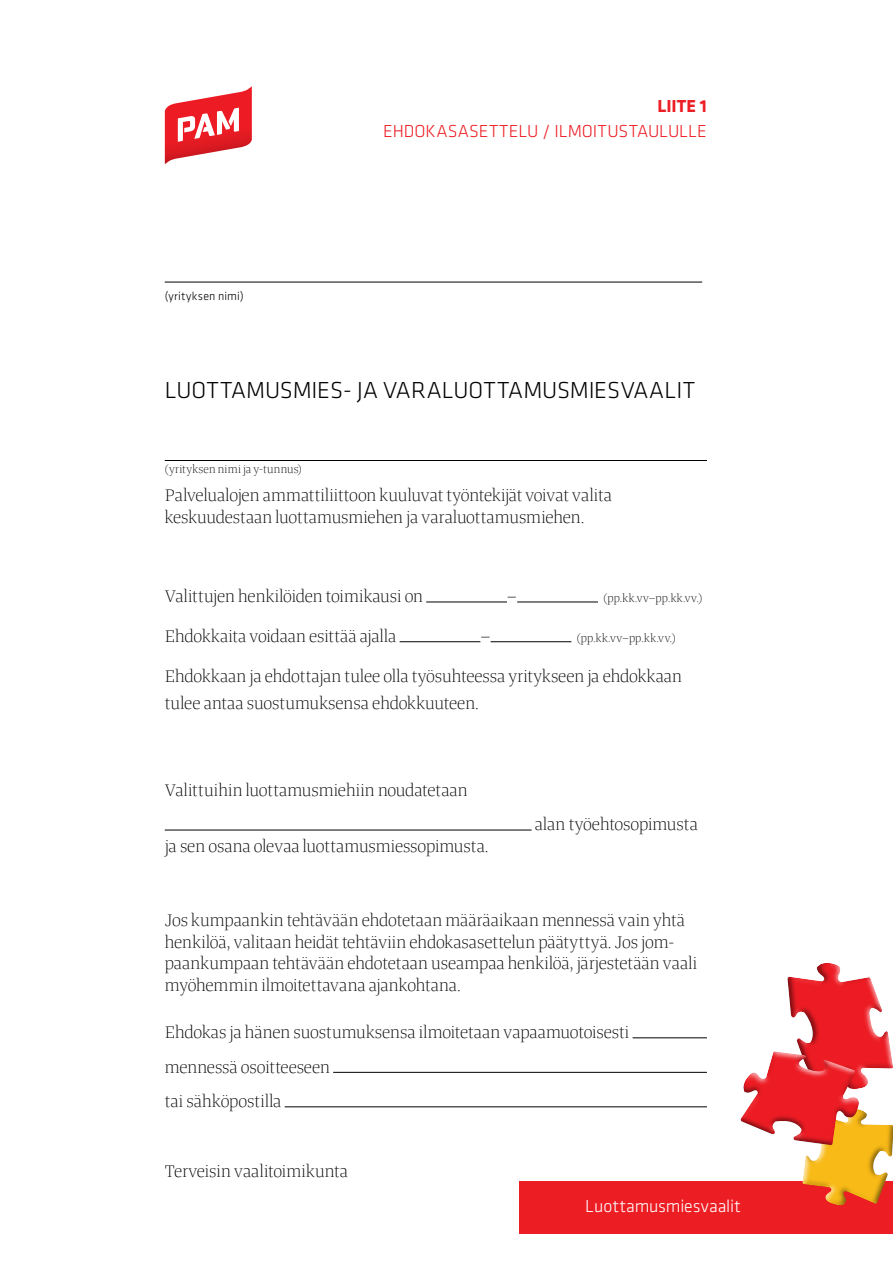
<style>
.page{position:relative;width:893px;height:1263px;background:#fff}
.page>*{position:absolute;margin:0;border:0;box-sizing:border-box;transform-origin:0 0}
.väliotsikot{font:300 24px "Klavika";letter-spacing:-.005em;color:#000}
.Liitteen_leipis{font:500 18px/21.6px "Tanger Serif";letter-spacing:-.005em;color:#000}
.Liitteet{font:300 18px "Klavika";letter-spacing:-.005em;color:#ed1d24}
.t1{font:300 18px "Klavika";letter-spacing:-.01em;color:#fff}
.Liitteet-2{font:700 18px "Klavika";letter-spacing:.005em;color:#ed1d24}
.Liitteen_leipis-2{font:500 12px "Tanger Serif";letter-spacing:.025em;color:#000}
.väliotsikot-2{font:300 12px "Klavika";letter-spacing:.02em;color:#000}
</style>
<div class="page">
<div style="left:519px;top:1181px;width:374px;height:52px;background:#ed1d24"></div>
<svg style="left:165px;top:86px;width:87px;height:78px"></svg>
<hr style="left:165px;top:282px;width:537px;height:1px;background:#000">
<hr style="left:165px;top:460px;width:542px;height:1px;background:#000">
<hr style="left:426px;top:602px;width:81px;height:1px;background:#000">
<hr style="left:517px;top:602px;width:81px;height:1px;background:#000">
<hr style="left:400px;top:641px;width:80px;height:1px;background:#000">
<hr style="left:491px;top:641px;width:80px;height:1px;background:#000">
<hr style="left:165px;top:830px;width:366px;height:1px;background:#000">
<hr style="left:633px;top:1037px;width:74px;height:1px;background:#000">
<hr style="left:333px;top:1072px;width:374px;height:1px;background:#000">
<hr style="left:285px;top:1106px;width:422px;height:1px;background:#000">
<svg style="left:787px;top:963px;width:106px;height:243px"></svg>
<div style="left:735px;top:1043px;width:132px;height:98px;background:#fff;opacity:.75"></div>
<div style="left:733px;top:1050px;width:131px;height:98px;background:#4d4d4f;opacity:.75"></div>
<p class="väliotsikot-2" style="left:165px;top:288px;width:80px">(yrityksen nimi)</p>
<p class="Liitteet-2" style="left:657px;top:92px;width:51px">LIITE 1</p>
<p class="Liitteet" style="left:383px;top:121px;width:325px">EHDOKASASETTELU / ILMOITUSTAULULLE</p>
<p class="väliotsikot" style="left:165px;top:376px;width:532px">LUOTTAMUSMIES- JA VARALUOTTAMUSMIESVAALIT</p>
<p class="Liitteen_leipis-2" style="left:165px;top:461px;width:139px">(yrityksen nimi ja y-tunnus)</p>
<p class="Liitteen_leipis" style="left:165px;top:483px;width:449px">Palvelualojen ammattiliittoon kuuluvat työntekijät voivat valita keskuudestaan luottamusmiehen ja varaluottamusmiehen.</p>
<p class="Liitteen_leipis" style="left:165px;top:585px;width:260px">Valittujen henkilöiden toimikausi on</p>
<p class="Liitteen_leipis" style="left:507px;top:585px;width:12px">–</p>
<p class="Liitteen_leipis-2" style="left:603px;top:590px;width:100px">(pp.kk.vv–pp.kk.vv.)</p>
<p class="Liitteen_leipis" style="left:165px;top:624px;width:233px">Ehdokkaita voidaan esittää ajalla</p>
<p class="Liitteen_leipis" style="left:480px;top:624px;width:12px">–</p>
<p class="Liitteen_leipis-2" style="left:577px;top:630px;width:100px">(pp.kk.vv–pp.kk.vv.)</p>
<p class="Liitteen_leipis" style="left:165px;top:661px;width:519px;line-height:27px">Ehdokkaan ja ehdottajan tulee olla työsuhteessa yritykseen ja ehdokkaan tulee antaa suostumuksensa ehdokkuuteen.</p>
<p class="Liitteen_leipis" style="left:165px;top:778px;width:304px">Valittuihin luottamusmiehiin noudatetaan</p>
<p class="Liitteen_leipis" style="left:165px;top:834px;width:325px">ja sen osana olevaa luottamusmiessopimusta.</p>
<p class="Liitteen_leipis" style="left:535px;top:813px;width:165px">alan työehtosopimusta</p>
<p class="Liitteen_leipis" style="left:165px;top:908px;width:534px">Jos kumpaankin tehtävään ehdotetaan määräaikaan mennessä vain yhtä henkilöä, valitaan heidät tehtäviin ehdokasasettelun päätyttyä. Jos jom&shy;paankumpaan tehtävään ehdotetaan useampaa henkilöä, järjestetään vaali myöhemmin ilmoitettavana ajankohtana.</p>
<p class="Liitteen_leipis" style="left:165px;top:1014px;width:466px;line-height:34.5px">Ehdokas ja hänen suostumuksensa ilmoitetaan vapaamuotoisesti mennessä osoitteeseen<br>tai sähköpostilla</p>
<p class="Liitteen_leipis" style="left:165px;top:1159px;width:185px">Terveisin vaalitoimikunta</p>
<p class="t1" style="left:585px;top:1195px;width:157px">Luottamusmiesvaalit</p>
</div>
